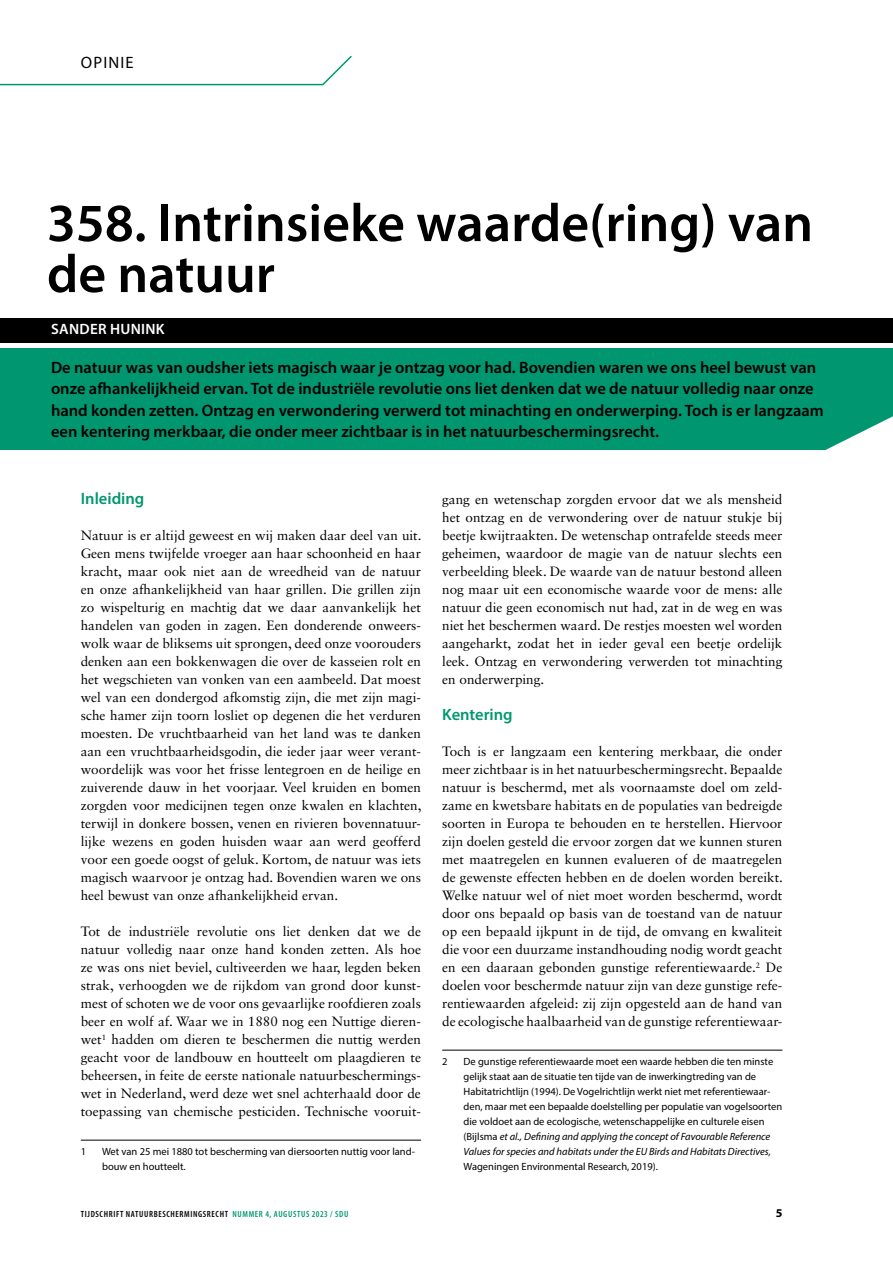
<style>
.page{position:relative;width:893px;height:1263px;background:#fff}
.page>*{position:absolute;margin:0;border:0;box-sizing:border-box;transform-origin:0 0}
.t1{font:600 54px/51px "Myriad Pro";color:#000}
.t2{font:600 16.5px/21px "Myriad Pro";color:#000}
.t3{font:600 16.5px "Myriad Pro";color:#009770}
.t4{font:16.5px "Myriad Pro";color:#000}
.t5{font:600 15px "Myriad Pro";letter-spacing:.02em;color:#fff}
.t6{font:13.5px/18px "Sabon LT Std";color:#000;text-align:justify}
.t7{font:700 12px "Myriad Pro";color:#000}
.t8{font:10.5px/15px "Myriad Pro";color:#000}
.t9{font:600 condensed 9px "Myriad Pro";letter-spacing:.07em;color:#000}
.t10{font:600 condensed 9px "Myriad Pro";letter-spacing:.07em;color:#009770}
.s1{font-style:italic}
.s2{color:#009770}
</style>
<div class="page">
<div style="left:0;top:318px;width:893px;height:24px;background:#000"></div>
<svg style="left:0;top:55px;width:352px;height:31px"></svg>
<hr style="left:81px;top:1140px;width:340px;height:1px;background:#000">
<hr style="left:442px;top:1050px;width:340px;height:1px;background:#000">
<div style="left:0;top:348px;width:893px;height:101px;background:#009770"></div>
<svg style="left:816px;top:449px;width:77px;height:1px"></svg>
<p class="t4" style="left:81px;top:53px;width:22px">Opinie</p>
<h1 class="t1" style="left:47px;top:196px;width:768px">358. Intrinsieke waarde(ring) van de natuur</h1>
<p class="t5" style="left:51px;top:320px;width:115px">SANDER HUNINK</p>
<p class="t2" style="left:51px;top:357px;width:774px">De natuur was van oudsher iets magisch waar je ontzag voor had. Bovendien waren we ons heel bewust van onze afhankelijkheid ervan. Tot de industriële revolutie ons liet denken dat we de natuur volledig naar onze hand konden zetten. Ontzag en verwondering verwerd tot minachting en onderwerping. Toch is er langzaam een kentering merkbaar, die onder meer zichtbaar is in het natuurbeschermingsrecht.</p>
<p class="t3" style="left:81px;top:488px;width:65px">Inleiding</p>
<p class="t6" style="left:81px;top:526px;width:342px">Natuur is er altijd geweest en wij maken daar deel van uit.<br>Geen mens twijfelde vroeger aan haar schoonheid en haar kracht, maar ook niet aan de wreedheid van de natuur en onze afhankelijkheid van haar grillen. Die grillen zijn zo wispelturig en machtig dat we daar aanvankelijk het handelen van goden in zagen. Een donderende onweers&shy;wolk waar de bliksems uit sprongen, deed onze voorouders denken aan een bokkenwagen die over de kasseien rolt en het wegschieten van vonken van een aambeeld. Dat moest wel van een dondergod afkomstig zijn, die met zijn magi&shy;sche hamer zijn toorn losliet op degenen die het verduren moesten. De vruchtbaarheid van het land was te danken aan een vruchtbaarheidsgodin, die ieder jaar weer verant&shy;woordelijk was voor het frisse lentegroen en de heilige en zuiverende dauw in het voorjaar. Veel kruiden en bomen zorgden voor medicijnen tegen onze kwalen en klachten, terwijl in donkere bossen, venen en rivieren bovennatuur&shy;lijke wezens en goden huisden waar aan werd geofferd voor een goede oogst of geluk. Kortom, de natuur was iets magisch waarvoor je ontzag had. Bovendien waren we ons heel bewust van onze afhankelijkheid ervan.</p>
<p class="t6" style="left:81px;top:922px;width:342px">Tot de industriële revolutie ons liet denken dat we de natuur volledig naar onze hand konden zetten. Als hoe ze was ons niet beviel, cultiveerden we haar, legden beken strak, verhoogden we de rijkdom van grond door kunst&shy;mest of schoten we de voor ons gevaarlijke roofdieren zoals beer en wolf af. Waar we in 1880 nog een Nuttige dieren&shy;wet<sup>1</sup> hadden om dieren te beschermen die nuttig werden geacht voor de landbouw en houtteelt om plaagdieren te beheersen, in feite de eerste nationale natuurbeschermings&shy;wet in Nederland, werd deze wet snel achterhaald door de toepassing van chemische pesticiden. Technische vooruit-</p>
<p class="t8" style="left:81px;top:1144px;width:7px">1</p>
<p class="t8" style="left:102px;top:1144px;width:314px">Wet van 25 mei 1880 tot bescherming van diersoorten nuttig voor land&shy;bouw en houtteelt.</p>
<p class="t6" style="left:442px;top:490px;width:342px">gang en wetenschap zorgden ervoor dat we als mensheid het ontzag en de verwondering over de natuur stukje bij beetje kwijtraakten. De wetenschap ontrafelde steeds meer geheimen, waardoor de magie van de natuur slechts een verbeelding bleek. De waarde van de natuur bestond alleen nog maar uit een economische waarde voor de mens: alle natuur die geen economisch nut had, zat in de weg en was niet het beschermen waard. De restjes moesten wel worden aangeharkt, zodat het in ieder geval een beetje ordelijk leek. Ontzag en verwondering verwerden tot minachting en onderwerping.</p>
<p class="t3" style="left:442px;top:704px;width:72px">Kentering</p>
<p class="t6" style="left:442px;top:742px;width:342px">Toch is er langzaam een kentering merkbaar, die onder meer zichtbaar is in het natuurbeschermingsrecht. Bepaalde natuur is beschermd, met als voornaamste doel om zeld&shy;zame en kwetsbare habitats en de populaties van bedreigde soorten in Europa te behouden en te herstellen. Hiervoor zijn doelen gesteld die ervoor zorgen dat we kunnen sturen met maatregelen en kunnen evalueren of de maatregelen de gewenste effecten hebben en de doelen worden bereikt.<br>Welke natuur wel of niet moet worden beschermd, wordt door ons bepaald op basis van de toestand van de natuur op een bepaald ijkpunt in de tijd, de omvang en kwaliteit die voor een duurzame instandhouding nodig wordt geacht en een daaraan gebonden gunstige referentiewaarde.<sup>2</sup> De doelen voor beschermde natuur zijn van deze gunstige refe&shy;rentiewaarden afgeleid: zij zijn opgesteld aan de hand van de ecologische haalbaarheid van de gunstige referentiewaar-</p>
<p class="t8" style="left:442px;top:1054px;width:7px">2</p>
<p class="t8" style="left:463px;top:1054px;width:320px">De gunstige referentiewaarde moet een waarde hebben die ten minste gelijk staat aan de situatie ten tijde van de inwerkingtreding van de Habitatrichtlijn (1994). De Vogelrichtlijn werkt niet met referentiewaar&shy;den, maar met een bepaalde doelstelling per populatie van vogelsoorten die voldoet aan de ecologische, wetenschappelijke en culturele eisen (Bijlsma <span class="s1">et al., Defining and applying the concept of Favourable Reference Values for species and habitats under the EU Birds and Habitats Directives,</span></p>
<p class="t8" style="left:463px;top:1159px;width:196px">Wageningen Environmental Research, 2019).</p>
<p class="t9" style="left:81px;top:1208px;width:163px">TIJDSCHRIFT NATUURBESCHERMINGSRECHT <span class="s2">NUMMER</span></p>
<p class="t10" style="left:265px;top:1208px;width:75px">4, AUGUSTUS 2023 / SDU</p>
<p class="t7" style="left:776px;top:1205px;width:8px">5</p>
</div>
